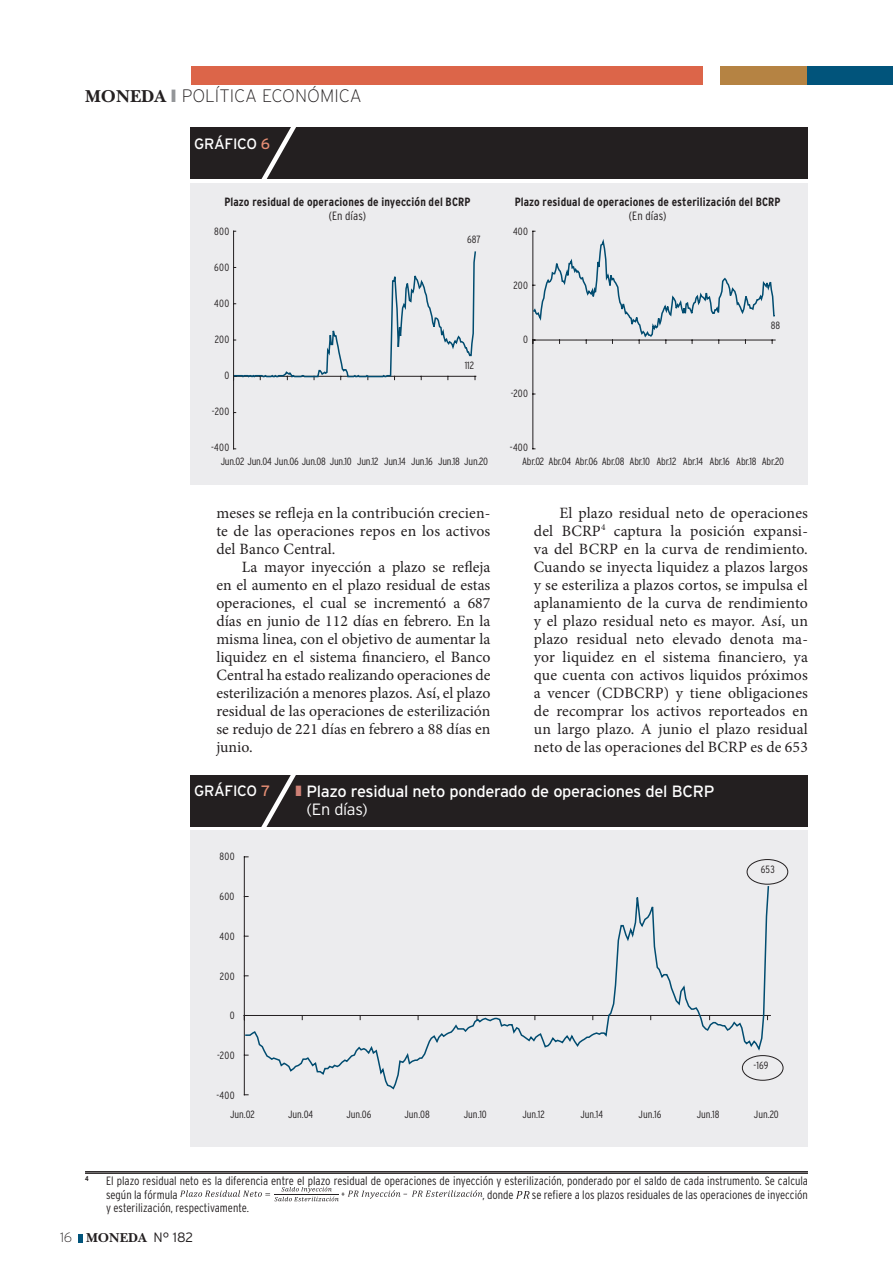
<style>
.page{position:relative;width:893px;height:1276px;background:#fff}
.page>*{position:absolute;margin:0;border:0;box-sizing:border-box;transform-origin:0 0}
.t1{font:200 18px "Interstate";color:#231f20}
.t2{font:16.35px "Interstate Mono";letter-spacing:-.02em;color:#fff}
.t3{font:300 16.35px "Interstate";letter-spacing:-.02em;color:#fff}
.t4{font:15.75px/18px "Minion Pro";letter-spacing:.005em;color:#231f20;text-align:justify}
.t5{font:15px "Interstate Mono";letter-spacing:-.02em;color:#fff}
.t6{font:13.5px "New Baskerville Bold SC";color:#231f20}
.t7{font:300 condensed 12px/13.5px "Interstate";color:#231f20}
.t8{font:700 condensed 12px "Interstate";letter-spacing:.015em;color:#231f20}
.t9{font:300 condensed 10.5px/19px "Interstate";color:#231f20}
.t10{font:300 condensed 10.5px "Interstate";letter-spacing:-.02em;color:#231f20}
.t11{font:700 condensed 7.05px "Interstate";color:#231f20}
.s1{font-family:"New Baskerville Bold SC";font-weight:400}
.s2{color:#e68e74}
.s3{font-family:"Interstate";font-weight:200}
.s4{font-family:"Interstate";font-weight:300}
</style>
<div class="page">
<div style="left:191px;top:183px;width:617px;height:301px;background:#ececee"></div>
<div style="left:191px;top:128px;width:617px;height:51px;background:#231f20"></div>
<svg style="left:261px;top:128px;width:35px;height:51px"></svg>
<div style="left:191px;top:830px;width:617px;height:317px;background:#ececee"></div>
<div style="left:191px;top:775px;width:617px;height:51px;background:#231f20"></div>
<div style="left:742px;top:1055px;width:41px;height:25px;border:1px solid #231f20;border-radius:50%"></div>
<div style="left:747px;top:859px;width:41px;height:25px;border:1px solid #231f20;border-radius:50%"></div>
<div style="left:191px;top:67px;width:511px;height:18px;background:#dc6549"></div>
<div style="left:721px;top:67px;width:87px;height:18px;background:#b58343"></div>
<div style="left:808px;top:67px;width:85px;height:18px;background:#01547b"></div>
<svg style="left:180px;top:1186px;width:350px;height:15px"></svg>
<hr style="left:85px;top:1172px;width:723px;height:2px;background:#231f20">
<hr style="left:85px;top:1171px;width:723px;height:1px;background:#231f20">
<hr style="left:233px;top:231px;width:1px;height:218px;background:#231f20">
<svg style="left:233px;top:250px;width:244px;height:130px"></svg>
<hr style="left:533px;top:231px;width:1px;height:218px;background:#231f20">
<svg style="left:532px;top:231px;width:244px;height:112px"></svg>
<hr style="left:244px;top:857px;width:1px;height:237px;background:#231f20">
<svg style="left:244px;top:881px;width:526px;height:209px"></svg>
<svg style="left:79px;top:1234px;width:4px;height:8px"></svg>
<svg style="left:262px;top:775px;width:34px;height:51px"></svg>
<p class="t1" style="left:85px;top:86px;width:278px"><span class="s1">MONEDA</span> POLÍTICA ECONÓMICA</p>
<p class="t5" style="left:194px;top:135px;width:77px">GRÁFICO <span class="s2">6</span></p>
<p class="t8" style="left:224px;top:195px;width:247px">Plazo residual de operaciones de inyección del BCRP</p>
<p class="t7" style="left:329px;top:209px;width:39px">(En días)</p>
<p class="t9" style="left:214px;top:222px;width:17px">800</p>
<p class="t9" style="left:214px;top:258px;width:17px">600</p>
<p class="t9" style="left:214px;top:294px;width:17px">400</p>
<p class="t9" style="left:215px;top:330px;width:16px">200</p>
<p class="t9" style="left:224px;top:366px;width:6px">0</p>
<p class="t9" style="left:212px;top:402px;width:19px">-200</p>
<p class="t9" style="left:211px;top:438px;width:20px">-400</p>
<p class="t9" style="left:467px;top:230px;width:15px">687</p>
<p class="t9" style="left:465px;top:356px;width:11px">112</p>
<p class="t8" style="left:515px;top:195px;width:267px">Plazo residual de operaciones de esterilización del BCRP</p>
<p class="t7" style="left:629px;top:209px;width:39px">(En días)</p>
<p class="t9" style="left:513px;top:222px;width:17px">400</p>
<p class="t9" style="left:513px;top:276px;width:16px">200</p>
<p class="t9" style="left:523px;top:330px;width:6px">0</p>
<p class="t9" style="left:511px;top:384px;width:19px">-200</p>
<p class="t9" style="left:510px;top:438px;width:20px">-400</p>
<p class="t9" style="left:771px;top:315px;width:11px">88</p>
<p class="t10" style="left:221px;top:456px;width:269px">Jun.02 Jun.04 Jun.06 Jun.08 Jun.10 Jun.12 Jun.14 Jun.16 Jun.18 Jun.20</p>
<p class="t10" style="left:522px;top:456px;width:264px">Abr.02 Abr.04 Abr.06 Abr.08 Abr.10 Abr.12 Abr.14 Abr.16 Abr.18 Abr.20</p>
<p class="t4" style="left:216px;top:503px;width:276px">meses se refleja en la contribución crecien&shy;te de las operaciones repos en los activos del Banco Central.</p>
<p class="t4" style="left:216px;top:557px;width:276px;text-indent:25px">La mayor inyección a plazo se refleja en el aumento en el plazo residual de estas operaciones, el cual se incrementó a 687 días en junio de 112 días en febrero. En la misma linea, con el objetivo de aumentar la liquidez en el sistema financiero, el Banco Central ha estado realizando operaciones de esterilización a menores plazos. Así, el plazo residual de las operaciones de esterilización se redujo de 221 días en febrero a 88 días en junio.</p>
<p class="t4" style="left:534px;top:503px;width:276px;text-indent:25px">El plazo residual neto de operaciones del BCRP<sup>4</sup> captura la posición expansi&shy;va del BCRP en la curva de rendimiento.<br>Cuando se inyecta liquidez a plazos largos y se esteriliza a plazos cortos, se impulsa el aplanamiento de la curva de rendimiento y el plazo residual neto es mayor. Así, un plazo residual neto elevado denota ma&shy;yor liquidez en el sistema financiero, ya que cuenta con activos liquidos próximos a vencer (CDBCRP) y tiene obligaciones de recomprar los activos reporteados en un largo plazo. A junio el plazo residual neto de las operaciones del BCRP es de 653</p>
<p class="t5" style="left:194px;top:782px;width:77px">GRÁFICO <span class="s2">7</span></p>
<p class="t2" style="left:306px;top:782px;width:409px">Plazo residual neto ponderado de operaciones del BCRP</p>
<p class="t3" style="left:306px;top:800px;width:63px">(En días)</p>
<p class="t9" style="left:219px;top:847px;width:17px">800</p>
<p class="t9" style="left:220px;top:886px;width:17px">600</p>
<p class="t9" style="left:219px;top:926px;width:17px">400</p>
<p class="t9" style="left:220px;top:966px;width:16px">200</p>
<p class="t9" style="left:230px;top:1006px;width:6px">0</p>
<p class="t9" style="left:217px;top:1045px;width:19px">-200</p>
<p class="t9" style="left:230px;top:1085px;width:26px;text-indent:-14px">-400<br>Jun.02</p>
<p class="t9" style="left:761px;top:860px;width:16px">653</p>
<p class="t9" style="left:754px;top:1056px;width:16px">-169</p>
<p class="t9" style="left:288px;top:1104px;width:27px">Jun.04</p>
<p class="t9" style="left:346px;top:1104px;width:27px">Jun.06</p>
<p class="t9" style="left:404px;top:1104px;width:27px">Jun.08</p>
<p class="t9" style="left:464px;top:1104px;width:25px">Jun.10</p>
<p class="t9" style="left:522px;top:1104px;width:24px">Jun.12</p>
<p class="t9" style="left:580px;top:1104px;width:24px">Jun.14</p>
<p class="t9" style="left:639px;top:1104px;width:24px">Jun.16</p>
<p class="t9" style="left:697px;top:1104px;width:24px">Jun.18</p>
<p class="t9" style="left:754px;top:1104px;width:26px">Jun.20</p>
<p class="t11" style="left:85px;top:1174px;width:5px">4</p>
<p class="t7" style="left:106px;top:1174px;width:703px">El plazo residual neto es la diferencia entre el plazo residual de operaciones de inyección y esterilización, ponderado por el saldo de cada instrumento. Se calcula según la fórmula</p>
<p class="t7" style="left:191px;top:1174px;width:7px">4</p>
<p class="t7" style="left:694px;top:1174px;width:110px;text-indent:-482px">El plazo res dual neto es la diferencia ntr el plazo res dual de operaciones de inyección y este ilización, ponderado por el saldo de cad , donde</p>
<p class="t7" style="left:483px;top:1187px;width:33px">, donde</p>
<p class="t7" style="left:532px;top:1187px;width:278px">se refiere a los plazos residuales de las operaciones de inyección</p>
<p class="t7" style="left:744px;top:1187px;width:65px">se r f er a los</p>
<p class="t7" style="left:106px;top:1201px;width:144px">y esterilización, respectivamente.</p>
<p class="t6" style="left:60px;top:1230px;width:135px"><span class="s3">16</span> MONEDA <span class="s4">N° 182</span></p>
</div>
